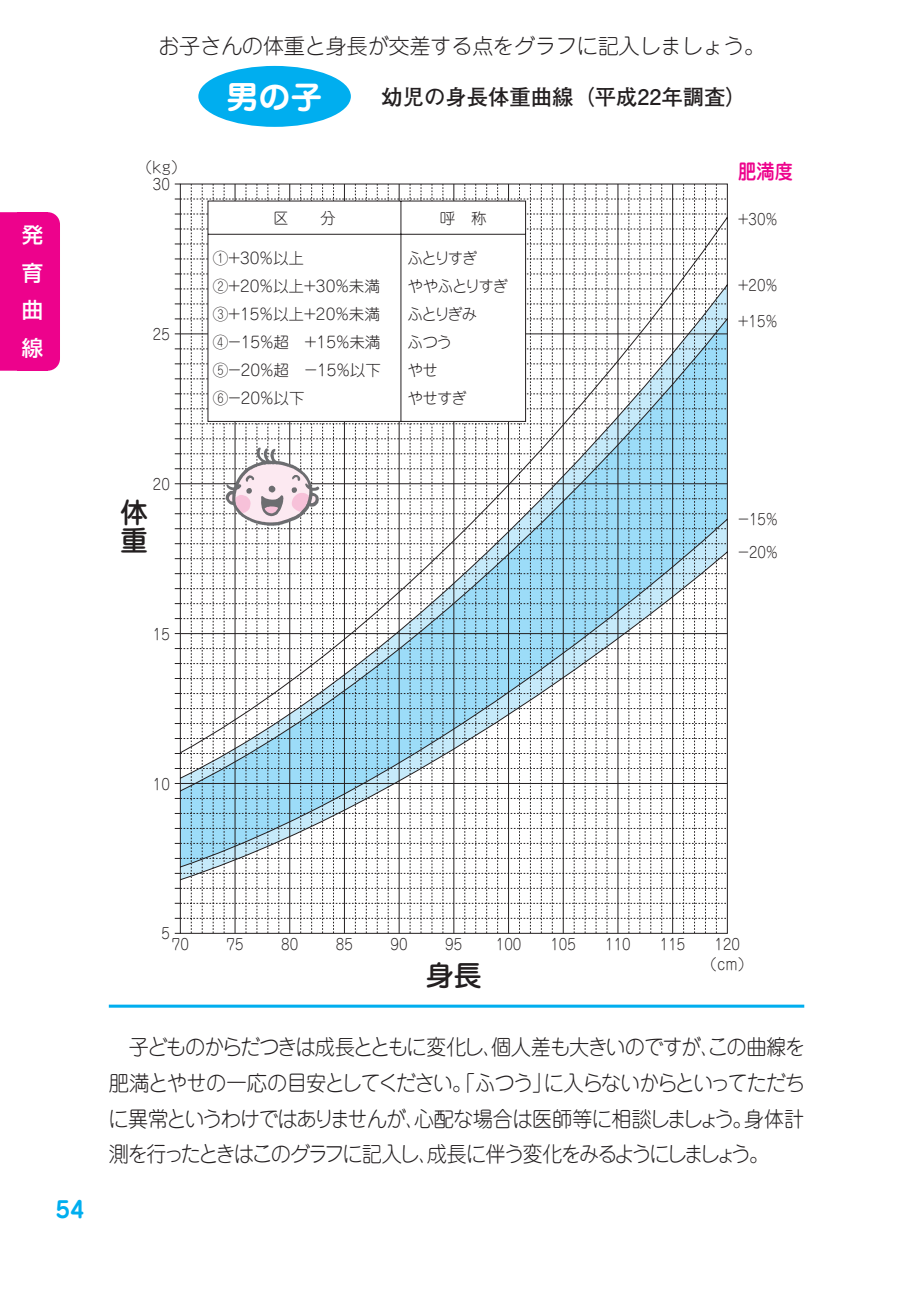
<style>
.page{position:relative;width:908px;height:1290px;background:#fff}
.page>*{position:absolute;margin:0;border:0;box-sizing:border-box;transform-origin:0 0}
.t1{font:700 32px "Jun 501 Pro";color:#fff}
.t2{font:28px/28px "Jun 34 Pro Medium 90 pv RKSJ V";color:#231f20}
.t3{font:28px "Jun 34 Pro Medium 90 pv RKSJ H";color:#231f20}
.t4{font:700 22.5px "Jun 501 Pro";color:#00aeef}
.t5{font:300 21.25px/35.8px "Jun 101 Pro";letter-spacing:-.04em;color:#231f20;text-align:justify;scale:.95 1}
.t6{font:300 21.25px "Jun 101 Pro";letter-spacing:-.02em;color:#231f20}
.t7{font:700 21.25px "Futo Go B101 Pro";color:#231f20}
.t8{font:500 21.25px/37.5px "Shin Go Pro";color:#fff;text-align:justify}
.t9{font:20.25px "Jun 34 Pro Medium 90 pv RKSJ H";color:#ed028c;scale:.9 1}
.t10{font:15.5px/28px "Jun 101 Pro Light 90 pv RKSJ H";color:#231f20}
.t11{font:15.5px/28px "Jun 101 Pro Light 90 pv RKSJ H";letter-spacing:-.095em;color:#231f20}
.t12{font:15.5px "Jun 101 Pro Light 90 pv RKSJ H";letter-spacing:-.025em;color:#231f20}
.t13{font:15px/32.8px "Jun 101 Pro Light 90 pv RKSJ H";color:#231f20;scale:.9 1}
.t14{font:15px "Jun 101 Pro Light 90 pv RKSJ H";color:#231f20}
</style>
<div class="page">
<div style="left:198px;top:66px;width:153px;height:61px;background:#00aeef;border-radius:50%"></div>
<div style="left:0;top:212px;width:60px;height:159px;background:#ed028c"></div>
<div style="left:17px;top:212px;width:31px;height:159px;background:#ed028c"></div>
<svg style="left:109px;top:1004px;width:694px;height:4px;background:#3cc1f2"></svg>
<svg style="left:175px;top:184px;width:552px;height:750px"></svg>
<p class="t8" style="left:22px;top:214px;width:23px">発育曲線</p>
<p class="t6" style="left:158px;top:29px;width:608px">お子さんの体重と身長が交差する点をグラフに記入しましょう。</p>
<p class="t14" style="left:137px;top:156px;width:51px">（kg）</p>
<p class="t13" style="left:153px;top:166px;width:21px">30</p>
<p class="t13" style="left:153px;top:316px;width:21px">25</p>
<p class="t13" style="left:153px;top:466px;width:21px">20</p>
<h2 class="t2" style="left:120px;top:496px;width:28px">体重</h2>
<p class="t13" style="left:153px;top:616px;width:21px">15</p>
<h1 class="t1" style="left:226px;top:71px;width:97px">男の子</h1>
<p class="t7" style="left:381px;top:79px;width:367px">幼児の身長体重曲線（平成22年調査）</p>
<p class="t12" style="left:273px;top:205px;width:64px">区　　分</p>
<p class="t10" style="left:213px;top:242px;width:170px">①＋30％以上<br>②＋20％以上＋30％未満<br>③＋15％以上＋20％未満<br>④－15％超　＋15％未満<br>⑤－20％超　－15％以下<br>⑥－20％以下</p>
<p class="t11" style="left:407px;top:242px;width:102px">ふとりすぎ<br>ややふとりすぎふとりぎみ<br>ふつう<br>やせ<br>やせすぎ</p>
<p class="t12" style="left:439px;top:205px;width:48px">呼　称</p>
<p class="t9" style="left:738px;top:156px;width:62px">肥満度</p>
<p class="t13" style="left:736px;top:202px;width:48px">＋30％</p>
<p class="t13" style="left:736px;top:267px;width:48px">＋20％</p>
<p class="t13" style="left:736px;top:303px;width:48px">＋15％</p>
<p class="t13" style="left:736px;top:501px;width:48px">－15％－20％</p>
<p class="t13" style="left:153px;top:766px;width:21px">10</p>
<p class="t4" style="left:56px;top:1191px;width:30px">54</p>
<p class="t13" style="left:161px;top:915px;width:11px">5</p>
<p class="t13" style="left:172px;top:926px;width:21px">70</p>
<p class="t13" style="left:226px;top:926px;width:21px">75</p>
<p class="t13" style="left:281px;top:926px;width:21px">80</p>
<p class="t13" style="left:336px;top:926px;width:21px">85</p>
<p class="t13" style="left:390px;top:926px;width:21px">90</p>
<p class="t13" style="left:445px;top:926px;width:21px">95</p>
<p class="t13" style="left:495px;top:926px;width:30px">100</p>
<p class="t13" style="left:550px;top:926px;width:30px">105</p>
<p class="t13" style="left:605px;top:926px;width:30px">110</p>
<p class="t13" style="left:659px;top:926px;width:30px">115</p>
<p class="t13" style="left:714px;top:926px;width:30px">120</p>
<h2 class="t3" style="left:425px;top:953px;width:57px">身長</h2>
<p class="t14" style="left:701px;top:952px;width:52px">（cm）</p>
<p class="t5" style="left:108px;top:1026px;width:735px">　子どものからだつきは成長とともに変化し、個人差も大きいのですが、この曲線を肥満とやせの一応の目安としてください。「ふつう」に入らないからといってただちに異常というわけではありませんが、心配な場合は医師等に相談しましょう。身体計測を行ったときはこのグラフに記入し、成長に伴う変化をみるようにしましょう。</p>
</div>
